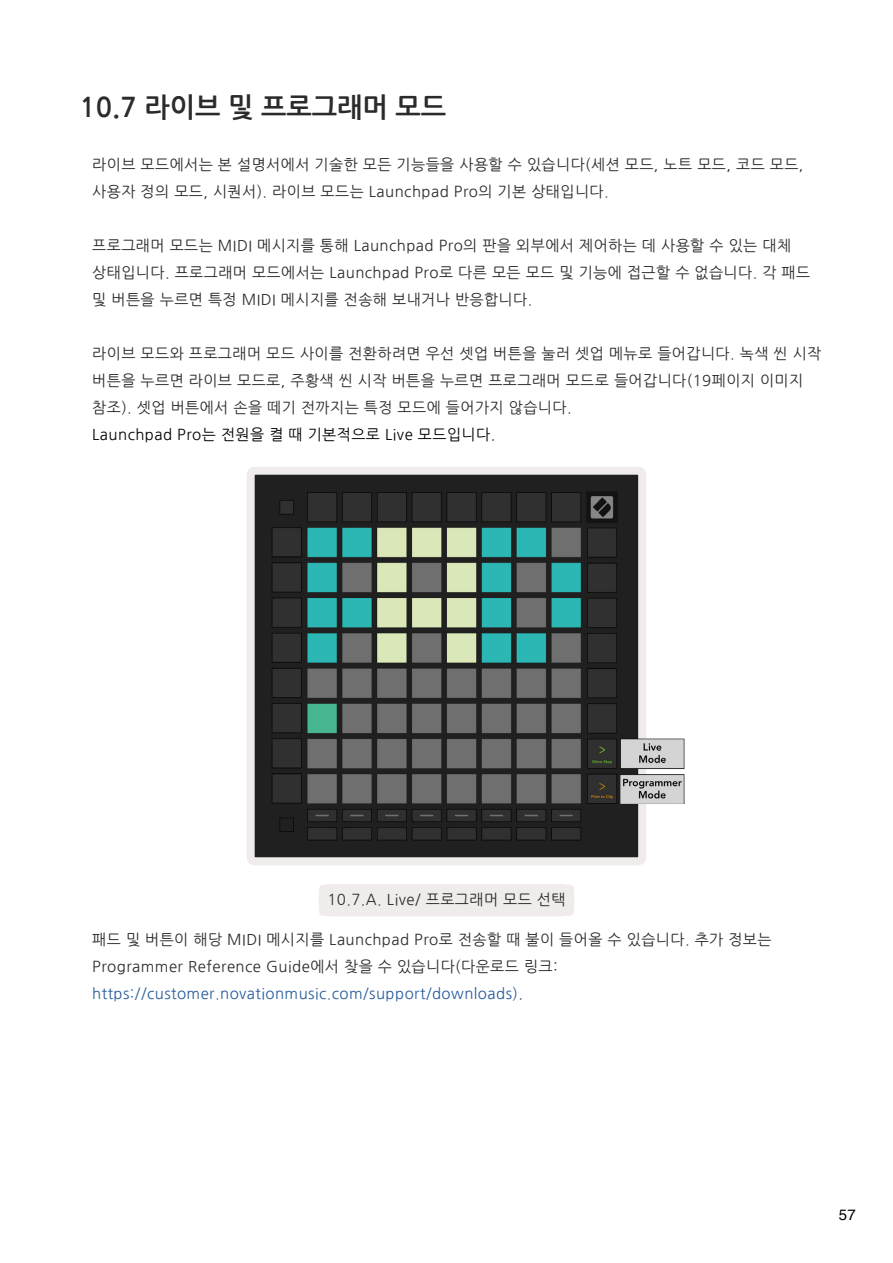
<style>
.page{position:relative;width:893px;height:1263px;background:#fff}
.page>*{position:absolute;margin:0;border:0;box-sizing:border-box;transform-origin:0 0}
.t1{font:700 27px "Nanum Gothic";color:#2b2b2b}
.t2{font:15px/27px "Nanum Gothic";letter-spacing:.03em;color:#2b2b2b}
.t3{font:15px "Nanum Gothic";letter-spacing:.03em;color:#000}
.t4{font:15px "Helvetica";color:#000}
.s1{color:#275b9b}
</style>
<div class="page">
<div style="left:319px;top:884px;width:255px;height:32px;border:18px solid #f0eceb;border-radius:4px"></div>
<img style="left:256px;top:476px;width:381px;height:380px">
<div style="left:247px;top:467px;width:399px;height:398px;border:8px solid #f0eceb;border-radius:4px"></div>
<img style="left:620px;top:739px;width:64px;height:65px">
<h1 class="t1" style="left:80px;top:94px;width:368px">10.7 라이브 및 프로그래머 모드</h1>
<p class="t2" style="left:92px;top:151px;width:713px">라이브 모드에서는 본 설명서에서 기술한 모든 기능들을 사용할 수 있습니다(세션 모드, 노트 모드, 코드 모드, 사용자 정의 모드, 시퀀서). 라이브 모드는 Launchpad Pro의 기본 상태입니다.</p>
<p class="t2" style="left:92px;top:232px;width:719px">프로그래머 모드는 MIDI 메시지를 통해 Launchpad Pro의 판을 외부에서 제어하는 데 사용할 수 있는 대체 상태입니다. 프로그래머 모드에서는 Launchpad Pro로 다른 모든 모드 및 기능에 접근할 수 없습니다. 각 패드 및 버튼을 누르면 특정 MIDI 메시지를 전송해 보내거나 반응합니다.</p>
<p class="t2" style="left:92px;top:340px;width:731px">라이브 모드와 프로그래머 모드 사이를 전환하려면 우선 셋업 버튼을 눌러 셋업 메뉴로 들어갑니다. 녹색 씬 시작 버튼을 누르면 라이브 모드로, 주황색 씬 시작 버튼을 누르면 프로그래머 모드로 들어갑니다(19페이지 이미지 참조). 셋업 버튼에서 손을 떼기 전까지는 특정 모드에 들어가지 않습니다.</p>
<p class="t3" style="left:92px;top:427px;width:404px">Launchpad Pro는 전원을 켤 때 기본적으로 Live 모드입니다.</p>
<p class="t2" style="left:327px;top:887px;width:240px">10.7.A. Live/ 프로그래머 모드 선택</p>
<p class="t2" style="left:92px;top:926px;width:681px">패드 및 버튼이 해당 MIDI 메시지를 Launchpad Pro로 전송할 때 불이 들어올 수 있습니다. 추가 정보는<br>Programmer Reference Guide에서 찾을 수 있습니다(다운로드 링크: <span class="s1">https://customer.novationmusic.com/support/downloads)</span>.</p>
<p class="t4" style="left:839px;top:1203px;width:18px">57</p>
</div>
